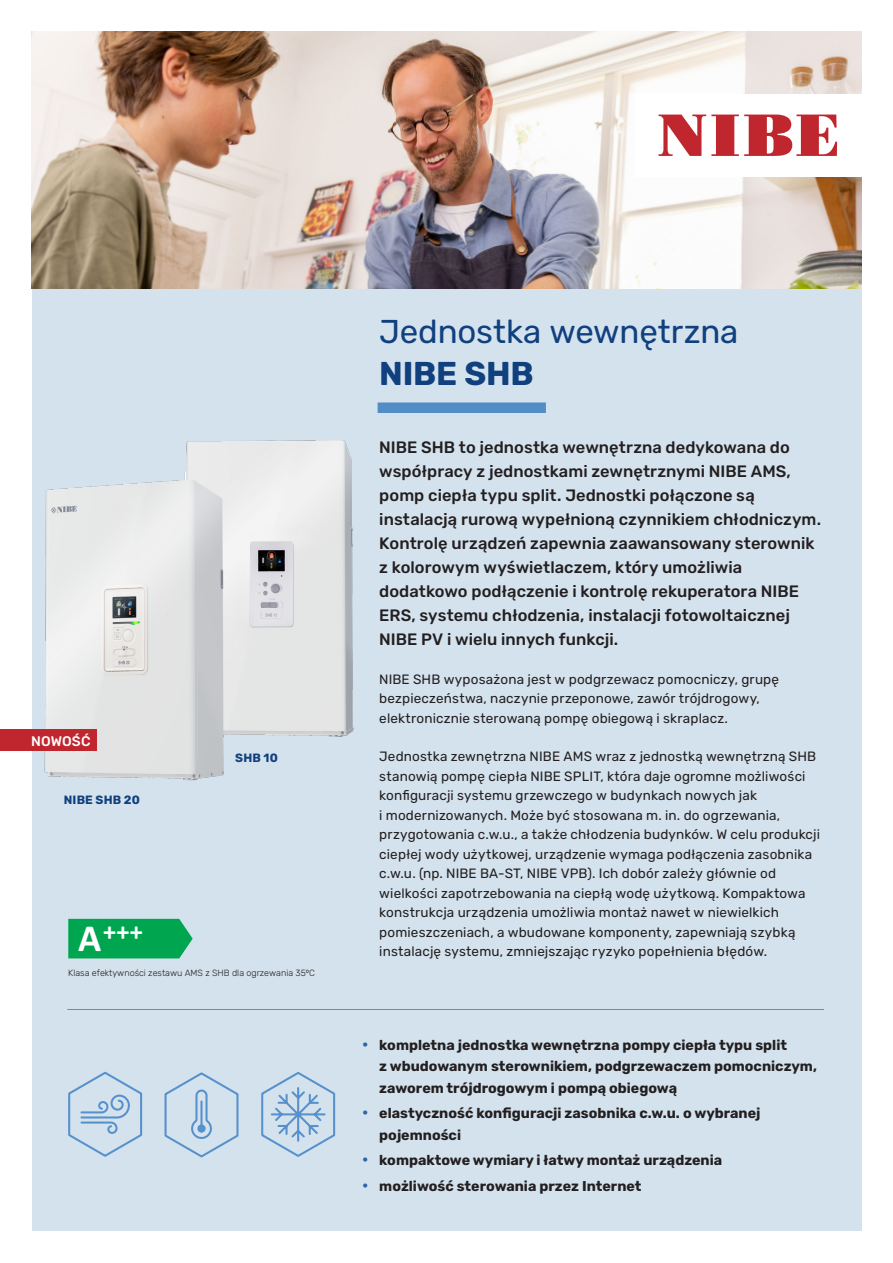
<style>
.page{position:relative;width:893px;height:1263px;background:#fff}
.page>*{position:absolute;margin:0;border:0;box-sizing:border-box;transform-origin:0 0}
.Heading_Product_Regular{font:33px "Rubik";letter-spacing:-.005em;color:#10407e}
.Heading_Product_Bold{font:700 33px "Rubik";letter-spacing:-.005em;color:#10407e}
.t1{font:700 26.1px "Calibri";color:#fff}
.Preamble{font:500 16.5px/24px "Rubik";letter-spacing:.005em;color:#231f20}
.t2{font:700 14.25px/21.3px "Rubik";color:#231f20}
.Not{font:500 13.95px "Rubik";letter-spacing:.01em;color:#fff}
.Preamble-2{font:13.5px/19.5px "Rubik";letter-spacing:.01em;color:#231f20}
.Heading_18_pt_Medium{font:700 12px "Rubik";letter-spacing:.015em;color:#10407e}
.Not-2{font:300 9px "Rubik";color:#231f20}
.s1{font-size:38.25px}
.s2{font-size:16.5px;color:#2c65a7}
</style>
<div class="page">
<div style="left:32px;top:32px;width:829px;height:1199px;background:#d4e2ed"></div>
<img style="left:32px;top:32px;width:829px;height:256px">
<hr style="left:67px;top:1009px;width:757px;height:1px;background:#5691cc">
<svg style="left:68px;top:1071px;width:75px;height:86px"></svg>
<svg style="left:164px;top:1072px;width:75px;height:86px"></svg>
<div style="left:197px;top:1124px;width:9px;height:9px;background:#5691cc;border-radius:50%"></div>
<hr style="left:200px;top:1101px;width:3px;height:26px;background:#5691cc">
<svg style="left:261px;top:1072px;width:75px;height:85px"></svg>
<img style="left:40px;top:440px;width:314px;height:341px">
<div style="left:68px;top:919px;width:125px;height:39px;background:#00a54f"></div>
<div style="left:0;top:730px;width:97px;height:21px;background:#c0262d"></div>
<div style="left:634px;top:94px;width:227px;height:82px;background:#fff"></div>
<svg style="left:658px;top:115px;width:179px;height:41px"></svg>
<div style="left:378px;top:402px;width:168px;height:11px;background:#528dc5"></div>
<p class="Not" style="left:31px;top:733px;width:61px">NOWOŚĆ</p>
<p class="Heading_18_pt_Medium" style="left:64px;top:793px;width:78px">NIBE SHB 20</p>
<p class="t1" style="left:78px;top:915px;width:66px"><span class="s1">A</span>+++</p>
<p class="Heading_18_pt_Medium" style="left:235px;top:751px;width:44px">SHB 10</p>
<p class="Not-2" style="left:68px;top:968px;width:248px">Klasa efektywności zestawu AMS z SHB dla ogrzewania 350C</p>
<p class="Heading_Product_Regular" style="left:379px;top:314px;width:361px">Jednostka wewnętrzna</p>
<p class="Heading_Product_Bold" style="left:379px;top:356px;width:156px">NIBE SHB</p>
<p class="Preamble" style="left:379px;top:436px;width:443px">NIBE SHB to jednostka wewnętrzna dedykowana do współpracy z jednostkami zewnętrznymi NIBE AMS, pomp ciepła typu split. Jednostki połączone są instalacją rurową wypełnioną czynnikiem chłodniczym.<br>Kontrolę urządzeń zapewnia zaawansowany sterownik z kolorowym wyświetlaczem, który umożliwia dodatkowo podłączenie i kontrolę rekuperatora NIBE ERS, systemu chłodzenia, instalacji fotowoltaicznej NIBE PV i wielu innych funkcji.</p>
<p class="Preamble-2" style="left:379px;top:670px;width:401px">NIBE SHB wyposażona jest w podgrzewacz pomocniczy, grupę bezpieczeństwa, naczynie przeponowe, zawór trójdrogowy, elektronicznie sterowaną pompę obiegową i skraplacz.</p>
<p class="Preamble-2" style="left:379px;top:747px;width:442px">Jednostka zewnętrzna NIBE AMS wraz z jednostką wewnętrzną SHB stanowią pompę ciepła NIBE SPLIT, która daje ogromne możliwości konfiguracji systemu grzewczego w budynkach nowych jak<br>i modernizowanych. Może być stosowana m. in. do ogrzewania, przygotowania c.w.u., a także chłodzenia budynków. W celu produkcji ciepłej wody użytkowej, urządzenie wymaga podłączenia zasobnika c.w.u. (np. NIBE BA-ST, NIBE VPB). Ich dobór zależy głównie od wielkości zapotrzebowania na ciepłą wodę użytkową. Kompaktowa konstrukcja urządzenia umożliwia montaż nawet w niewielkich pomieszczeniach, a wbudowane komponenty, zapewniają szybką instalację systemu, zmniejszając ryzyko popełnienia błędów.</p>
<p class="t2" style="left:379px;top:1034px;width:439px;text-indent:-17px"><span class="s2">•</span> kompletna jednostka wewnętrzna pompy ciepła typu split<br>z wbudowanym sterownikiem, podgrzewaczem pomocniczym, zaworem trójdrogowym i pompą obiegową</p>
<p class="t2" style="left:379px;top:1103px;width:383px;text-indent:-17px"><span class="s2">•</span> elastyczność konfiguracji zasobnika c.w.u. o wybranej pojemności</p>
<p class="t2" style="left:362px;top:1150px;width:361px"><span class="s2">•</span> kompaktowe wymiary i łatwy montaż urządzenia</p>
<p class="t2" style="left:362px;top:1175px;width:281px"><span class="s2">•</span> możliwość sterowania przez Internet</p>
</div>
